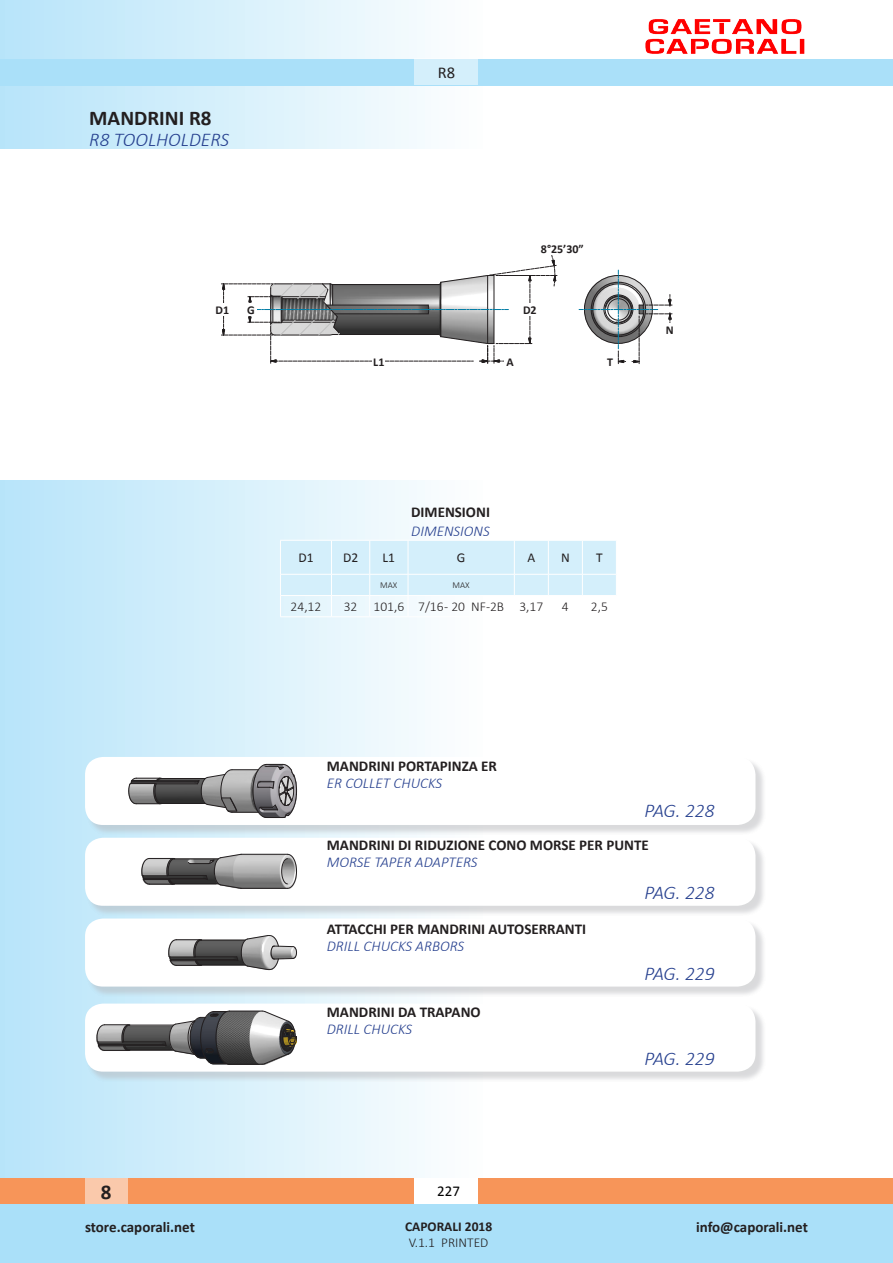
<style>
.page{position:relative;width:893px;height:1263px;background:#fff}
.page>*{position:absolute;margin:0;border:0;box-sizing:border-box;transform-origin:0 0}
.TITOLO_ITA{font:700 21px "Calibri";color:#231f20}
.TITOLO_ENG{font:italic 300 19.5px "Calibri";color:#253f8e}
.t1{font:16.5px "Calibri";color:#231f20}
.TIT_TAB_ITA{font:700 15px "Calibri";color:#231f20}
.TIT_ENG_TAB{font:italic 300 15px "Calibri";color:#253f8e}
.PREZZI{font:15px "Calibri";color:#000}
.QUOTE{font:300 13.5px "Calibri";color:#231f20}
.t2{font:700 13.5px "Calibri";color:#231f20}
.INTESTAZIONE_TABELLA{font:13.5px "Calibri";color:#231f20}
.QUOTE-2{font:700 12px "Calibri";color:#231f20}
.TOLLERANZE{font:300 9px "Calibri";color:#231f20}
</style>
<div class="page">
<div style="left:0;top:0;width:610px;height:1263px;background:linear-gradient(to right,#b9e5f9,#fff)"></div>
<div style="left:0;top:149px;width:893px;height:331px;background:#fff"></div>
<div style="left:0;top:1193px;width:893px;height:70px;background:#aae0f9"></div>
<div style="left:0;top:59px;width:893px;height:26px;background:#aae0f9"></div>
<img style="left:645px;top:19px;width:160px;height:35px">
<div style="left:0;top:1178px;width:893px;height:25px;background:#f79559"></div>
<div style="left:415px;top:1178px;width:63px;height:25px;background:#fff"></div>
<div style="left:415px;top:59px;width:63px;height:26px;background:#d4effb"></div>
<svg style="left:280px;top:540px;width:336px;height:77px"></svg>
<hr style="left:332px;top:595px;width:38px;height:1px;background:#fff">
<hr style="left:370px;top:595px;width:38px;height:1px;background:#fff">
<hr style="left:408px;top:595px;width:106px;height:1px;background:#fff">
<hr style="left:514px;top:595px;width:34px;height:1px;background:#fff">
<hr style="left:548px;top:595px;width:34px;height:1px;background:#fff">
<hr style="left:582px;top:595px;width:35px;height:1px;background:#fff">
<div style="left:86px;top:758px;width:680px;height:77px;background:#b6b7bb;opacity:.3"></div>
<div style="left:85px;top:757px;width:670px;height:68px;background:#fff;border-radius:18px"></div>
<div style="left:86px;top:920px;width:680px;height:77px;background:#b6b7bb;opacity:.3"></div>
<div style="left:85px;top:918px;width:670px;height:68px;background:#fff;border-radius:18px"></div>
<div style="left:86px;top:839px;width:680px;height:77px;background:#b6b7bb;opacity:.3"></div>
<div style="left:85px;top:838px;width:670px;height:68px;background:#fff;border-radius:18px"></div>
<div style="left:86px;top:1005px;width:680px;height:77px;background:#b6b7bb;opacity:.3"></div>
<div style="left:85px;top:1003px;width:670px;height:68px;background:#fff;border-radius:18px"></div>
<img style="left:202px;top:939px;width:32px;height:26px">
<hr style="left:201px;top:940px;width:44px;height:1px;background:#231f20">
<hr style="left:201px;top:965px;width:44px;height:1px;background:#231f20">
<hr style="left:195px;top:956px;width:42px;height:1px;background:#231f20">
<hr style="left:196px;top:960px;width:42px;height:1px;background:#231f20">
<hr style="left:170px;top:959px;width:64px;height:1px;background:#231f20">
<svg style="left:234px;top:935px;width:63px;height:35px"></svg>
<svg style="left:169px;top:939px;width:33px;height:27px"></svg>
<img style="left:130px;top:1012px;width:132px;height:52px">
<hr style="left:229px;top:1011px;width:33px;height:1px;background:#231f20">
<hr style="left:229px;top:1064px;width:33px;height:1px;background:#231f20">
<svg style="left:262px;top:1011px;width:35px;height:53px"></svg>
<hr style="left:124px;top:1041px;width:41px;height:1px;background:#231f20">
<hr style="left:125px;top:1045px;width:41px;height:1px;background:#231f20">
<hr style="left:99px;top:1044px;width:63px;height:1px;background:#231f20">
<hr style="left:129px;top:1025px;width:45px;height:1px;background:#231f20">
<hr style="left:129px;top:1050px;width:45px;height:1px;background:#231f20">
<svg style="left:162px;top:1011px;width:68px;height:53px"></svg>
<svg style="left:97px;top:1024px;width:33px;height:27px"></svg>
<img style="left:134px;top:777px;width:61px;height:28px">
<hr style="left:161px;top:778px;width:44px;height:1px;background:#231f20">
<hr style="left:161px;top:803px;width:44px;height:1px;background:#231f20">
<hr style="left:131px;top:782px;width:64px;height:1px;background:#231f20">
<hr style="left:158px;top:780px;width:41px;height:1px;background:#231f20">
<hr style="left:156px;top:783px;width:41px;height:1px;background:#231f20">
<svg style="left:195px;top:764px;width:102px;height:54px"></svg>
<svg style="left:129px;top:778px;width:33px;height:26px"></svg>
<img style="left:242px;top:855px;width:39px;height:33px">
<hr style="left:242px;top:854px;width:45px;height:1px;background:#231f20">
<hr style="left:242px;top:888px;width:45px;height:1px;background:#231f20">
<svg style="left:281px;top:854px;width:16px;height:34px"></svg>
<svg style="left:142px;top:854px;width:100px;height:35px"></svg>
<svg style="left:579px;top:270px;width:93px;height:94px"></svg>
<svg style="left:221px;top:255px;width:336px;height:108px"></svg>
<div style="left:85px;top:1178px;width:43px;height:25px;background:#fac9ab"></div>
<div style="left:372px;top:355px;width:13px;height:13px;background:#fff"></div>
<div style="left:604px;top:355px;width:13px;height:13px;background:#fff"></div>
<div style="left:504px;top:355px;width:13px;height:13px;background:#fff"></div>
<div style="left:521px;top:303px;width:17px;height:13px;background:#fff"></div>
<div style="left:663px;top:323px;width:13px;height:13px;background:#fff"></div>
<div style="left:244px;top:303px;width:13px;height:13px;background:#fff"></div>
<div style="left:210px;top:303px;width:25px;height:13px;background:#fff"></div>
<p class="TITOLO_ITA" style="left:89px;top:104px;width:124px">MANDRINI R8</p>
<p class="TITOLO_ENG" style="left:89px;top:127px;width:141px">R8 TOOLHOLDERS</p>
<p class="QUOTE-2" style="left:215px;top:302px;width:15px">D1</p>
<p class="QUOTE-2" style="left:247px;top:302px;width:9px">G</p>
<p class="t1" style="left:438px;top:62px;width:19px">R8</p>
<p class="QUOTE-2" style="left:373px;top:354px;width:13px">L1</p>
<p class="QUOTE-2" style="left:541px;top:241px;width:44px">8°25’30”</p>
<p class="QUOTE-2" style="left:523px;top:302px;width:15px">D2</p>
<p class="QUOTE-2" style="left:507px;top:354px;width:9px">A</p>
<p class="QUOTE-2" style="left:607px;top:354px;width:7px">T</p>
<p class="QUOTE-2" style="left:666px;top:322px;width:9px">N</p>
<p class="TIT_TAB_ITA" style="left:411px;top:502px;width:80px">DIMENSIONI</p>
<p class="TIT_ENG_TAB" style="left:411px;top:522px;width:80px">DIMENSIONS</p>
<p class="INTESTAZIONE_TABELLA" style="left:298px;top:549px;width:17px">D1</p>
<p class="INTESTAZIONE_TABELLA" style="left:343px;top:549px;width:17px">D2</p>
<p class="INTESTAZIONE_TABELLA" style="left:383px;top:549px;width:14px">L1</p>
<p class="INTESTAZIONE_TABELLA" style="left:457px;top:549px;width:10px">G</p>
<p class="INTESTAZIONE_TABELLA" style="left:527px;top:549px;width:9px">A</p>
<p class="INTESTAZIONE_TABELLA" style="left:561px;top:549px;width:10px">N</p>
<p class="INTESTAZIONE_TABELLA" style="left:596px;top:549px;width:8px">T</p>
<p class="TOLLERANZE" style="left:380px;top:580px;width:19px">MAX</p>
<p class="TOLLERANZE" style="left:453px;top:580px;width:19px">MAX</p>
<p class="QUOTE" style="left:291px;top:598px;width:32px">24,12</p>
<p class="QUOTE" style="left:344px;top:598px;width:15px">32</p>
<p class="QUOTE" style="left:374px;top:598px;width:32px">101,6</p>
<p class="QUOTE" style="left:418px;top:598px;width:88px">7/16 - 20 NF-2B</p>
<p class="QUOTE" style="left:519px;top:598px;width:25px">3,17</p>
<p class="QUOTE" style="left:562px;top:598px;width:8px">4</p>
<p class="QUOTE" style="left:591px;top:598px;width:18px">2,5</p>
<h1 class="TITOLO_ITA" style="left:101px;top:1178px;width:12px">8</h1>
<p class="TIT_TAB_ITA" style="left:327px;top:757px;width:172px">MANDRINI PORTAPINZA ER</p>
<p class="TIT_ENG_TAB" style="left:327px;top:774px;width:117px">ER COLLET CHUCKS</p>
<p class="TITOLO_ENG" style="left:644px;top:798px;width:72px">PAG. 228</p>
<p class="TIT_TAB_ITA" style="left:327px;top:836px;width:323px">MANDRINI DI RIDUZIONE CONO MORSE PER PUNTE</p>
<p class="TIT_ENG_TAB" style="left:327px;top:853px;width:152px">MORSE TAPER ADAPTERS</p>
<p class="TIT_TAB_ITA" style="left:327px;top:919px;width:261px">ATTACCHI PER MANDRINI AUTOSERRANTI</p>
<p class="TIT_ENG_TAB" style="left:327px;top:936px;width:139px">DRILL CHUCKS ARBORS</p>
<p class="TIT_TAB_ITA" style="left:327px;top:1002px;width:155px">MANDRINI DA TRAPANO</p>
<p class="TIT_ENG_TAB" style="left:327px;top:1020px;width:87px">DRILL CHUCKS</p>
<p class="PREZZI" style="left:437px;top:1182px;width:24px">227</p>
<p class="TITOLO_ENG" style="left:644px;top:880px;width:72px">PAG. 228</p>
<p class="TITOLO_ENG" style="left:644px;top:961px;width:72px">PAG. 229</p>
<p class="TITOLO_ENG" style="left:644px;top:1046px;width:72px">PAG. 229</p>
<p class="TIT_TAB_ITA" style="left:85px;top:1217px;width:111px">store.caporali.net</p>
<p class="TIT_TAB_ITA" style="left:696px;top:1217px;width:113px">info@caporali.net</p>
<p class="t2" style="left:405px;top:1217px;width:89px">CAPORALI 2018</p>
<p class="QUOTE" style="left:409px;top:1234px;width:81px">V.1.1 PRINTED</p>
</div>
